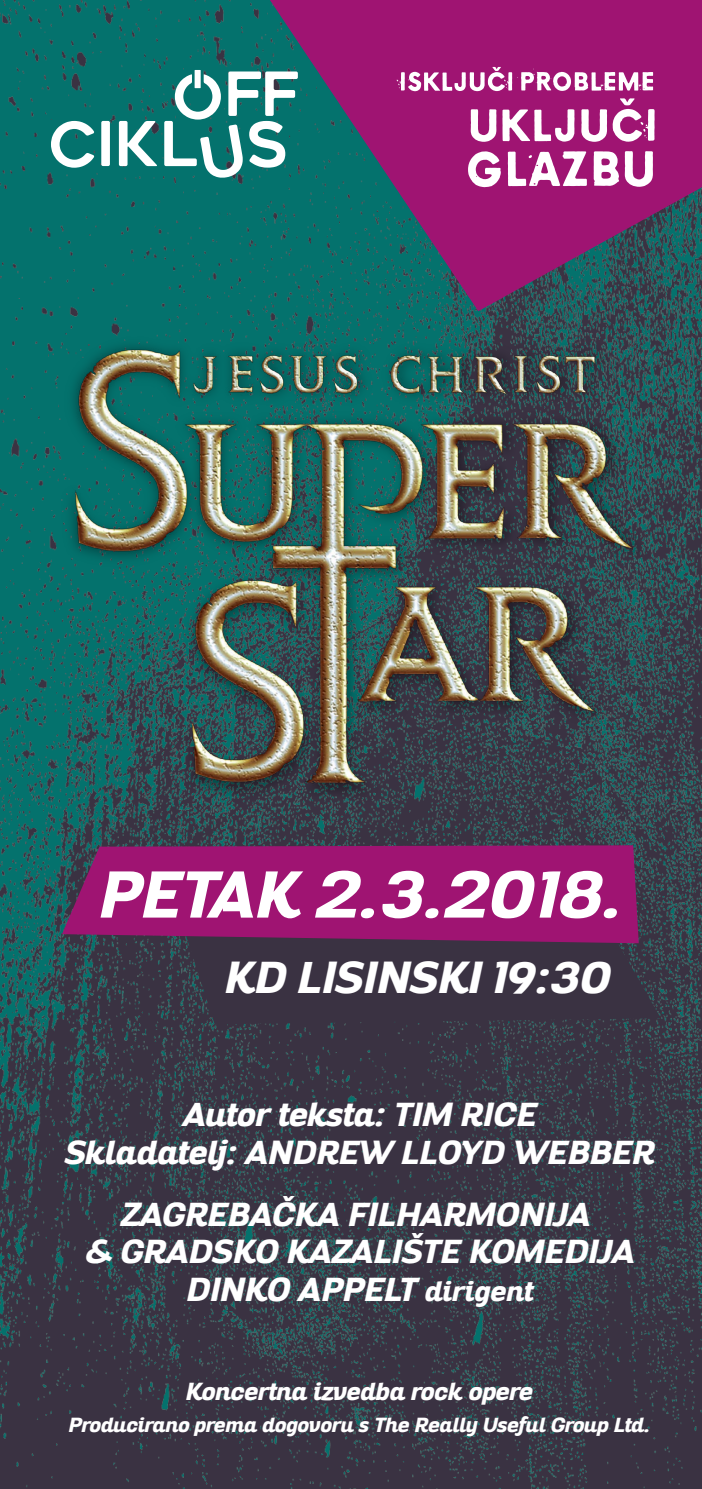
<style>
.page{position:relative;width:702px;height:1489px;background:#fff}
.page>*{position:absolute;margin:0;border:0;box-sizing:border-box;transform-origin:0 0}
.t1{font:italic 800 64.5px "Altair";color:#fff}
.t2{font:italic 800 43.75px "Altair";color:#fff}
.t3{font:italic 800 32.5px/37.5px "Altair";color:#fff;text-align:center}
.t4{font:italic 800 24px "Altair";color:#fff}
.t5{font:italic 800 20px "Altair";color:#fff}
.s1{font-size:27.25px}
</style>
<div class="page">
<img style="left:0;top:0;width:702px;height:1488px">
<svg style="left:51px;top:121px;width:43px;height:47px"></svg>
<svg style="left:101px;top:121px;width:9px;height:45px"></svg>
<svg style="left:119px;top:121px;width:38px;height:45px"></svg>
<svg style="left:164px;top:71px;width:96px;height:107px"></svg>
<svg style="left:260px;top:0;width:442px;height:259px;fill:#9f1472"></svg>
<svg style="left:396px;top:67px;width:257px;height:24px"></svg>
<svg style="left:470px;top:109px;width:26px;height:33px"></svg>
<svg style="left:502px;top:109px;width:72px;height:33px"></svg>
<svg style="left:468px;top:151px;width:33px;height:36px"></svg>
<svg style="left:508px;top:151px;width:79px;height:35px"></svg>
<svg style="left:593px;top:151px;width:60px;height:36px"></svg>
<svg style="left:581px;top:98px;width:73px;height:44px"></svg>
<div style="left:182px;top:922px;width:478px;height:102px;background:#3a3242"></div>
<svg style="left:62px;top:881px;width:576px;height:62px;fill:#9f1472"></svg>
<img style="left:0;top:259px;width:702px;height:622px">
<img style="left:39px;top:301px;width:625px;height:529px">
<svg style="left:0;top:0;width:8px;height:8px"></svg>
<h1 class="t1" style="left:96px;top:852px;width:525px">PETAK 2.3.2018.</h1>
<h2 class="t2" style="left:222px;top:948px;width:389px">KD LISINSKI 19:30</h2>
<p class="t3" style="left:63px;top:1096px;width:591px">Autor teksta: TIM RICE<br>Skladatelj: ANDREW LLOYD WEBBER</p>
<p class="t3" style="left:84px;top:1196px;width:551px">ZAGREBAČKA FILHARMONIJA<br>&amp; GRADSKO KAZALIŠTE KOMEDIJA<br>DINKO APPELT <span class="s1">dirigent</span></p>
<p class="t4" style="left:184px;top:1375px;width:349px">Koncertna izvedba rock opere</p>
<p class="t5" style="left:68px;top:1411px;width:583px">Producirano prema dogovoru s The Really Useful Group Ltd.</p>
</div>
